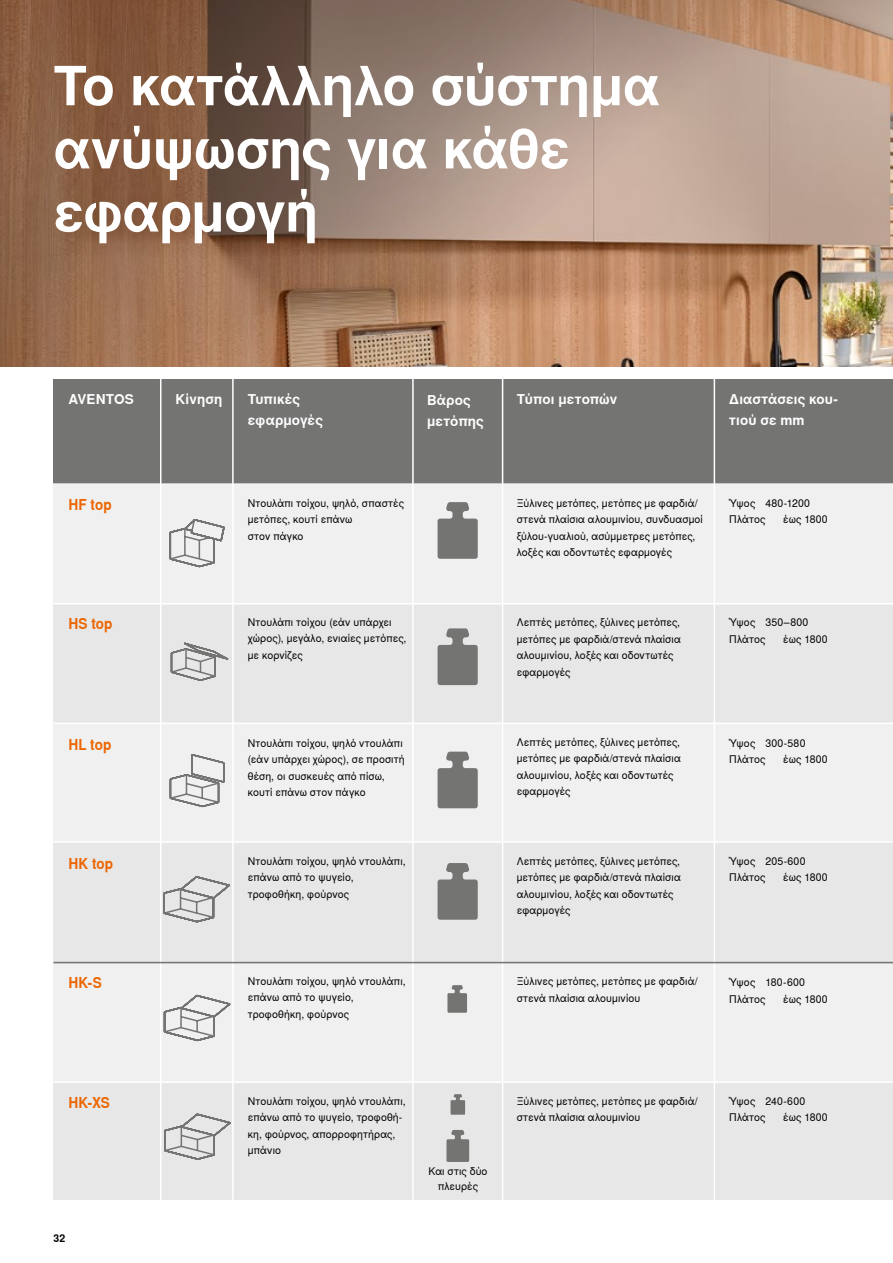
<style>
.page{position:relative;width:893px;height:1263px;background:#fff}
.page>*{position:absolute;margin:0;border:0;box-sizing:border-box;transform-origin:0 0}
._36_Head_A4_White_Bold{font:700 54px/63.2px "Nimbus Sans Global";letter-spacing:-.01em;color:#fff}
.CBOX_12_Subhead_Orange_Bold{font:700 15px "Nimbus Sans Global";letter-spacing:.01em;color:#ec6602;scale:.9 1}
.CBOX_09_Copy_Orange_Bold{font:700 13.5px/21px "Nimbus Sans Global";letter-spacing:.01em;color:#fff}
.TABLE_07_Copy_Black_left{font:10.5px/16.5px "Nimbus Sans Global";letter-spacing:.01em;color:#000}
.BBOX_10_Intro_White{font:10.5px "Nimbus Sans Global";letter-spacing:.015em;color:#000}
.t1{font:700 10.5px "Nimbus Sans Global";color:#000}
</style>
<div class="page">
<div style="left:54px;top:1082px;width:839px;height:118px;background:#e7e7e7"></div>
<div style="left:54px;top:963px;width:839px;height:119px;background:#f0f0f0"></div>
<div style="left:54px;top:842px;width:839px;height:121px;background:#e7e7e7"></div>
<div style="left:54px;top:723px;width:839px;height:119px;background:#f0f0f0"></div>
<div style="left:54px;top:603px;width:839px;height:120px;background:#e7e7e7"></div>
<div style="left:54px;top:484px;width:839px;height:120px;background:#f0f0f0"></div>
<img style="left:870px;top:0;width:23px;height:366px">
<svg style="left:0;top:0;width:870px;height:366px;background:#a17e68"></svg>
<div style="left:54px;top:379px;width:839px;height:105px;background:#747473"></div>
<svg style="left:169px;top:519px;width:56px;height:49px"></svg>
<svg style="left:170px;top:642px;width:59px;height:39px"></svg>
<svg style="left:169px;top:754px;width:56px;height:54px"></svg>
<svg style="left:163px;top:876px;width:67px;height:47px"></svg>
<svg style="left:163px;top:994px;width:68px;height:48px"></svg>
<svg style="left:164px;top:1113px;width:67px;height:47px"></svg>
<svg style="left:438px;top:502px;width:40px;height:57px"></svg>
<svg style="left:438px;top:628px;width:40px;height:57px"></svg>
<svg style="left:438px;top:752px;width:40px;height:56px"></svg>
<svg style="left:438px;top:863px;width:40px;height:57px"></svg>
<svg style="left:447px;top:985px;width:20px;height:28px"></svg>
<svg style="left:451px;top:1094px;width:14px;height:21px"></svg>
<svg style="left:446px;top:1130px;width:23px;height:32px"></svg>
<hr style="left:160px;top:379px;width:1px;height:821px;background:#fff">
<hr style="left:232px;top:379px;width:2px;height:821px;background:#fff">
<hr style="left:412px;top:379px;width:2px;height:821px;background:#fff">
<hr style="left:502px;top:379px;width:1px;height:821px;background:#fff">
<hr style="left:714px;top:379px;width:1px;height:821px;background:#fff">
<hr style="left:54px;top:962px;width:839px;height:1px;background:#747473">
<hr style="left:54px;top:1081px;width:839px;height:2px;background:#fff">
<hr style="left:54px;top:841px;width:839px;height:2px;background:#fff">
<hr style="left:54px;top:723px;width:839px;height:1px;background:#fff">
<hr style="left:54px;top:603px;width:839px;height:1px;background:#fff">
<hr style="left:53px;top:483px;width:840px;height:2px;background:#fff">
<p class="_36_Head_A4_White_Bold" style="left:54px;top:55px;width:607px">Το κατάλληλο σύστημα ανύψωσης για κάθε εφαρμογή</p>
<p class="CBOX_09_Copy_Orange_Bold" style="left:68px;top:388px;width:67px">AVENTOS</p>
<p class="CBOX_09_Copy_Orange_Bold" style="left:176px;top:388px;width:48px">Κίνηση</p>
<p class="CBOX_09_Copy_Orange_Bold" style="left:248px;top:388px;width:54px">Τυπικές</p>
<p class="CBOX_09_Copy_Orange_Bold" style="left:248px;top:409px;width:76px">εφαρμογές</p>
<p class="CBOX_09_Copy_Orange_Bold" style="left:427px;top:390px;width:58px">Βάρος μετόπης</p>
<p class="CBOX_09_Copy_Orange_Bold" style="left:517px;top:388px;width:102px">Τύποι μετοπών</p>
<p class="CBOX_09_Copy_Orange_Bold" style="left:729px;top:388px;width:110px">Διαστάσεις κου&shy;τιού σε mm</p>
<p class="CBOX_12_Subhead_Orange_Bold" style="left:68px;top:496px;width:49px">HF top</p>
<p class="TABLE_07_Copy_Black_left" style="left:248px;top:495px;width:158px">Ντουλάπι τοίχου, ψηλό, σπαστές μετόπες, κουτί επάνω<br>στον πάγκο</p>
<p class="TABLE_07_Copy_Black_left" style="left:729px;top:495px;width:82px">Ύψος 480-1200</p>
<p class="TABLE_07_Copy_Black_left" style="left:517px;top:495px;width:188px">Ξύλινες μετόπες, μετόπες με φαρδιά/ στενά πλαίσια αλουμινίου, συνδυασμοί ξύλου-γυαλιού, ασύμμετρες μετόπες, λοξές και οδοντωτές εφαρμογές</p>
<p class="TABLE_07_Copy_Black_left" style="left:729px;top:511px;width:38px">Πλάτος</p>
<p class="TABLE_07_Copy_Black_left" style="left:783px;top:511px;width:46px">έως 1800</p>
<p class="CBOX_12_Subhead_Orange_Bold" style="left:68px;top:615px;width:50px">HS top</p>
<p class="TABLE_07_Copy_Black_left" style="left:248px;top:614px;width:160px">Ντουλάπι τοίχου (εάν υπάρχει χώρος), μεγάλο, ενιαίες μετόπες, με κορνίζες</p>
<p class="TABLE_07_Copy_Black_left" style="left:517px;top:614px;width:166px">Λεπτές μετόπες, ξύλινες μετόπες, μετόπες με φαρδιά/στενά πλαίσια αλουμινίου, λοξές και οδοντωτές εφαρμογές</p>
<p class="TABLE_07_Copy_Black_left" style="left:729px;top:614px;width:81px">Ύψος 350–800</p>
<p class="TABLE_07_Copy_Black_left" style="left:729px;top:631px;width:38px">Πλάτος</p>
<p class="TABLE_07_Copy_Black_left" style="left:783px;top:631px;width:46px">έως 1800</p>
<p class="CBOX_12_Subhead_Orange_Bold" style="left:68px;top:736px;width:49px">HL top</p>
<p class="TABLE_07_Copy_Black_left" style="left:248px;top:735px;width:158px">Ντουλάπι τοίχου, ψηλό ντουλάπι (εάν υπάρχει χώρος), σε προσιτή θέση, οι συσκευές από πίσω, κουτί επάνω στον πάγκο</p>
<p class="TABLE_07_Copy_Black_left" style="left:517px;top:734px;width:166px">Λεπτές μετόπες, ξύλινες μετόπες, μετόπες με φαρδιά/στενά πλαίσια αλουμινίου, λοξές και οδοντωτές εφαρμογές</p>
<p class="TABLE_07_Copy_Black_left" style="left:729px;top:735px;width:78px">Ύψος 300-580</p>
<p class="TABLE_07_Copy_Black_left" style="left:729px;top:751px;width:38px">Πλάτος</p>
<p class="TABLE_07_Copy_Black_left" style="left:783px;top:751px;width:46px">έως 1800</p>
<p class="CBOX_12_Subhead_Orange_Bold" style="left:68px;top:855px;width:51px">HK top</p>
<p class="TABLE_07_Copy_Black_left" style="left:248px;top:853px;width:159px">Ντουλάπι τοίχου, ψηλό ντουλάπι, επάνω από το ψυγείο, τροφοθήκη, φούρνος</p>
<p class="TABLE_07_Copy_Black_left" style="left:517px;top:853px;width:166px">Λεπτές μετόπες, ξύλινες μετόπες, μετόπες με φαρδιά/στενά πλαίσια αλουμινίου, λοξές και οδοντωτές εφαρμογές</p>
<p class="BBOX_10_Intro_White" style="left:729px;top:855px;width:78px">Ύψος 205-600</p>
<p class="BBOX_10_Intro_White" style="left:729px;top:871px;width:38px">Πλάτος</p>
<p class="BBOX_10_Intro_White" style="left:783px;top:871px;width:46px">έως 1800</p>
<p class="CBOX_12_Subhead_Orange_Bold" style="left:68px;top:974px;width:39px">HK-S</p>
<p class="TABLE_07_Copy_Black_left" style="left:248px;top:973px;width:159px">Ντουλάπι τοίχου, ψηλό ντουλάπι, επάνω από το ψυγείο, τροφοθήκη, φούρνος</p>
<p class="TABLE_07_Copy_Black_left" style="left:517px;top:973px;width:183px">Ξύλινες μετόπες, μετόπες με φαρδιά/ στενά πλαίσια αλουμινίου</p>
<p class="TABLE_07_Copy_Black_left" style="left:729px;top:974px;width:77px">Ύψος 180-600</p>
<p class="TABLE_07_Copy_Black_left" style="left:729px;top:991px;width:38px">Πλάτος</p>
<p class="TABLE_07_Copy_Black_left" style="left:783px;top:991px;width:46px">έως 1800</p>
<p class="CBOX_12_Subhead_Orange_Bold" style="left:68px;top:1094px;width:47px">HK-XS</p>
<p class="TABLE_07_Copy_Black_left" style="left:248px;top:1092px;width:159px">Ντουλάπι τοίχου, ψηλό ντουλάπι, επάνω από το ψυγείο, τροφοθή&shy;κη, φούρνος, απορροφητήρας, μπάνιο</p>
<p class="TABLE_07_Copy_Black_left" style="left:517px;top:1092px;width:183px">Ξύλινες μετόπες, μετόπες με φαρδιά/ στενά πλαίσια αλουμινίου</p>
<p class="TABLE_07_Copy_Black_left" style="left:729px;top:1092px;width:78px">Ύψος 240-600</p>
<p class="TABLE_07_Copy_Black_left" style="left:729px;top:1109px;width:38px">Πλάτος</p>
<p class="TABLE_07_Copy_Black_left" style="left:783px;top:1109px;width:46px">έως 1800</p>
<p class="TABLE_07_Copy_Black_left" style="left:428px;top:1164px;width:61px;line-height:15px;text-align:center">Και στις δύο πλευρές</p>
<p class="t1" style="left:54px;top:1232px;width:13px">32</p>
</div>
